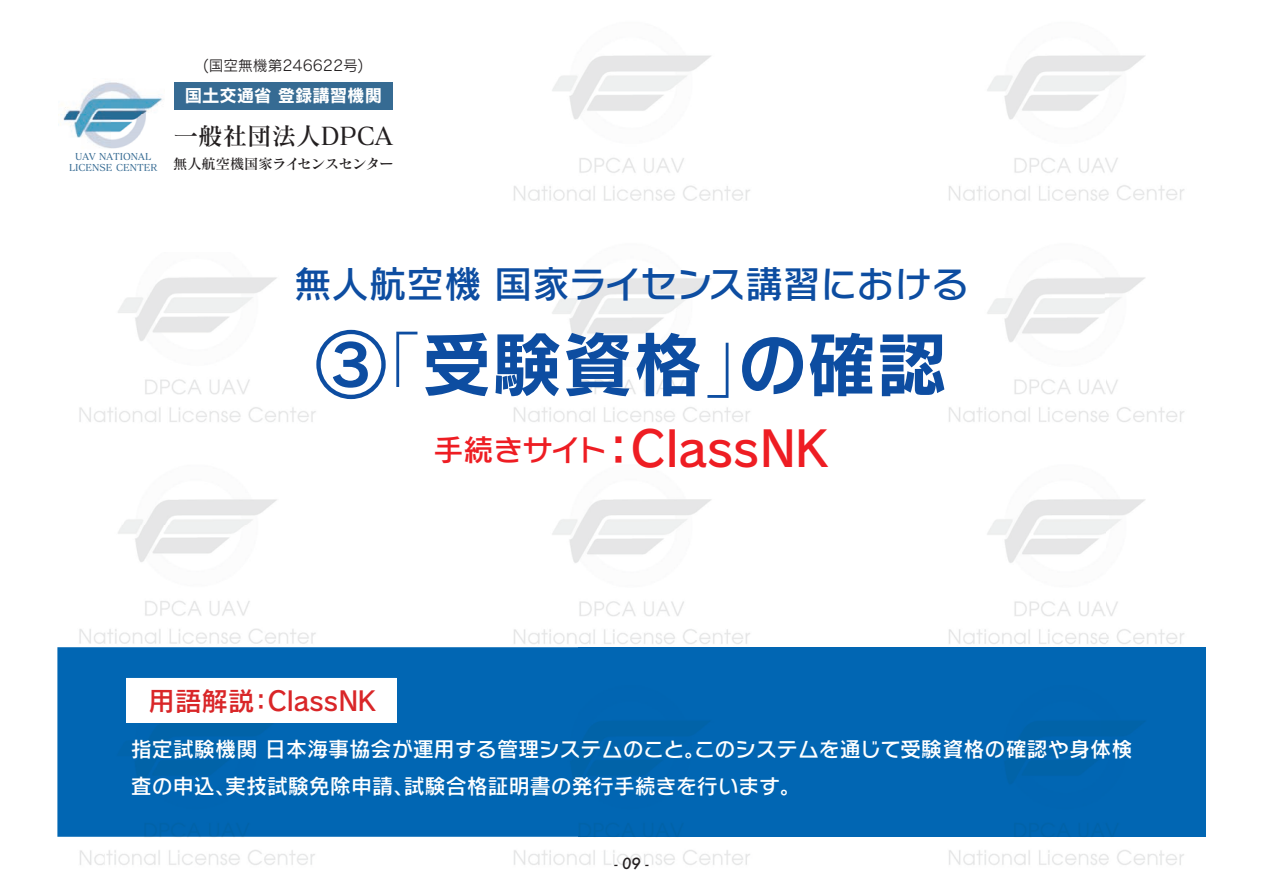
<style>
.page{position:relative;width:1263px;height:893px;background:#fff}
.page>*{position:absolute;margin:0;border:0;box-sizing:border-box;transform-origin:0 0}
.t1{font:70.5px "Rodin NTLG Pro B";color:#0d4da1}
.t2{font:48.3px "Rodin NTLG Pro DB";color:#ee1d23}
.t3{font:37.5px "Rodin NTLG Pro DB";letter-spacing:-.005em;color:#0d4da1}
.t4{font:26.55px "Rodin NTLG Pro DB";color:#d92628}
.t5{font:24.45px "Matisse Pro DB";color:#231f20}
.t6{font:21px/36.8px "Rodin NTLG Pro DB";color:#fff}
.t7{font:17.4px "Rodin NTLG Pro B";color:#fff}
.t8{font:italic 500 15px "Futura";color:#231f20}
.t9{font:14.7px "Rodin NTLG Pro M";color:#231f20}
.t10{font:14.25px "Matisse Pro DB";letter-spacing:-.02em;color:#231f20}
.t11{font:9.45px/10.5px "Matisse Pro DB";color:#366b93;text-align:center}
.s1{font-family:"Rodin NTLG Pro L"}
.s2{font-size:30px}
</style>
<div class="page">
<img style="left:514px;top:55px;width:591px;height:589px">
<img style="left:1105px;top:55px;width:101px;height:628px">
<img style="left:79px;top:277px;width:237px;height:367px">
<img style="left:80px;top:850px;width:25px;height:15px">
<img style="left:1159px;top:683px;width:47px;height:182px">
<img style="left:106px;top:850px;width:1052px;height:15px">
<div style="left:57px;top:647px;width:1148px;height:190px;background:#0166b3"></div>
<div style="left:174px;top:82px;width:219px;height:28px;background:#366b93"></div>
<img style="left:58px;top:82px;width:105px;height:67px">
<div style="left:126px;top:678px;width:271px;height:44px;background:#fff"></div>
<p class="t9" style="left:203px;top:56px;width:162px">(国空無機第246622号)</p>
<p class="t11" style="left:69px;top:151px;width:90px">UAV NATIONAL<br>LICENSE CENTER</p>
<p class="t7" style="left:185px;top:84px;width:199px">国土交通省 登録講習機関</p>
<p class="t5" style="left:174px;top:120px;width:220px">一般社団法人DPCA</p>
<p class="t10" style="left:173px;top:155px;width:222px">無人航空機国家ライセンスセンター</p>
<h3 class="t3" style="left:294px;top:259px;width:676px">無人航空機 国家ライセンス講習における</h3>
<h1 class="t1" style="left:316px;top:317px;width:633px">③<span class="s1">「</span>受験資格<span class="s1">」</span>の確認</h1>
<h2 class="t2" style="left:434px;top:417px;width:397px"><span class="s2">手続きサイト</span>：ClassNK</h2>
<p class="t4" style="left:149px;top:684px;width:230px">用語解説：ClassNK</p>
<p class="t6" style="left:131px;top:730px;width:1003px">指定試験機関 日本海事協会が運用する管理システムのこと。このシステムを通じて受験資格の確認や身体検査の申込、実技試験免除申請、試験合格証明書の発行手続きを行います。</p>
<p class="t8" style="left:614px;top:853px;width:36px">- 09 -</p>
</div>
